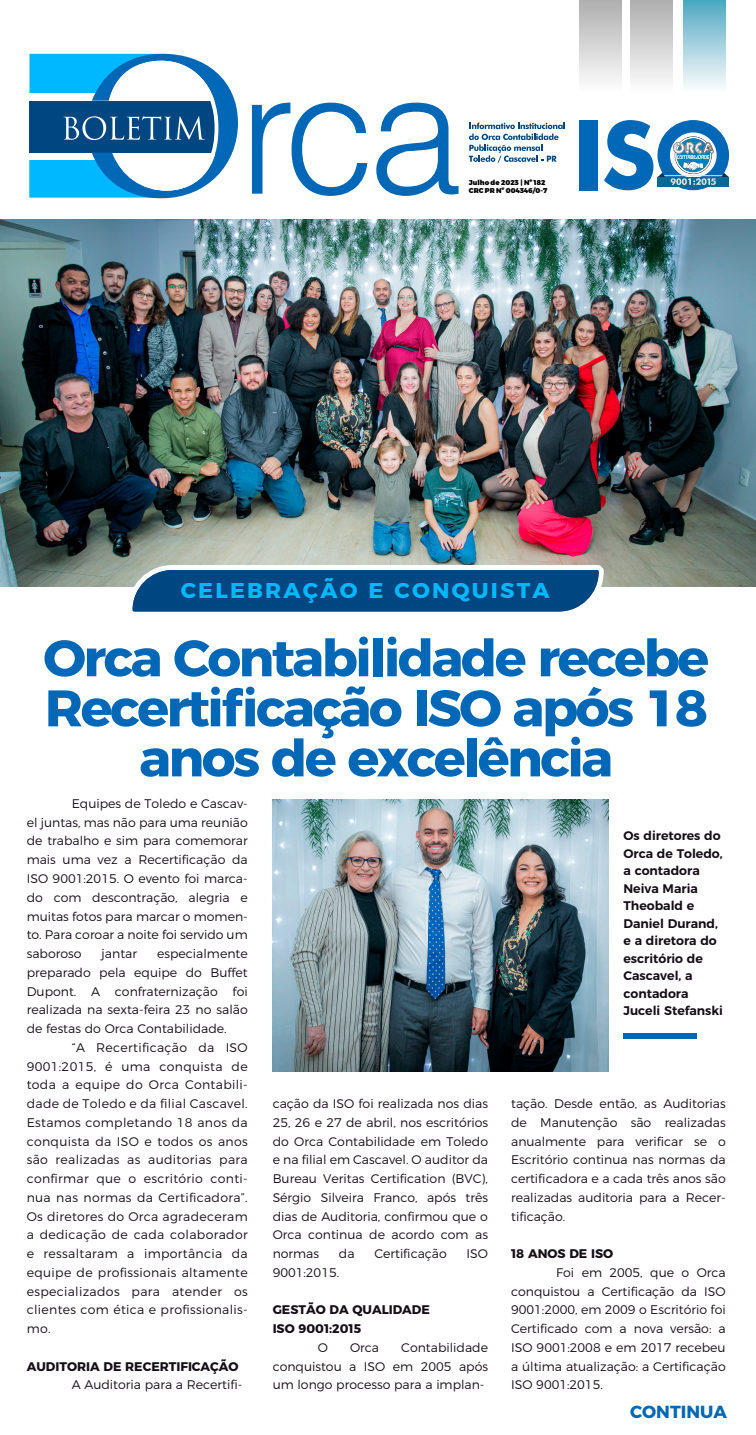
<style>
.page{position:relative;width:756px;height:1435px;background:#fff}
.page>*{position:absolute;margin:0;border:0;box-sizing:border-box;transform-origin:0 0}
.t1{font:700 51.25px/50px "Montserrat";letter-spacing:-.05em;color:#0068b7;text-align:center;scale:1.04 1}
.t2{font:700 21.38px "Montserrat";letter-spacing:.1em;color:#00b8ff;scale:1.04 1}
.t3{font:700 17.5px "Montserrat";color:#0068b7}
.t4{font:300 12.5px/18.8px "Montserrat";color:#150e15;text-align:justify}
.t5{font:600 12.5px/17.5px "Montserrat";color:#150e15}
.t6{font:700 12.5px/18.8px "Montserrat";color:#150e15}
.t7{font:900 7px/8.4px "Montserrat";color:#000}
</style>
<div class="page">
<img style="left:0;top:220px;width:756px;height:366px">
<div style="left:623px;top:1033px;width:74px;height:5px;background:#0068b7"></div>
<svg style="left:469px;top:122px;width:96px;height:40px"></svg>
<div style="left:579px;top:120px;width:19px;height:70px;background:#0068b7"></div>
<svg style="left:252px;top:103px;width:115px;height:93px"></svg>
<svg style="left:376px;top:103px;width:83px;height:93px"></svg>
<div style="left:579px;top:0;width:42px;height:110px;background:linear-gradient(to bottom,#b0b0b0,#fff)"></div>
<div style="left:631px;top:0;width:42px;height:111px;background:linear-gradient(to bottom,#b0b0b0,#fff)"></div>
<div style="left:684px;top:0;width:42px;height:111px;background:linear-gradient(to bottom,#53aac2,#fff)"></div>
<svg style="left:29px;top:54px;width:209px;height:144px"></svg>
<svg style="left:604px;top:120px;width:125px;height:70px"></svg>
<img style="left:273px;top:800px;width:335px;height:271px">
<svg style="left:123px;top:560px;width:486px;height:52px;background:#376c96"></svg>
<p class="t7" style="left:469px;top:178px;width:80px">Julho de 2023 | Nº 182<br>CRC PR Nº 004346/0-7</p>
<h2 class="t2" style="left:181px;top:573px;width:356px">CELEBRAÇÃO E CONQUISTA</h2>
<h1 class="t1" style="left:43px;top:629px;width:642px">Orca Contabilidade recebe<br>Recertificação ISO após 18 anos de excelência</h1>
<p class="t4" style="left:27px;top:793px;width:223px;text-indent:45px">Equipes de Toledo e Cascav&shy;el juntas, mas não para uma reunião de trabalho e sim para comemorar mais uma vez a Recertificação da ISO 9001:2015. O evento foi marca&shy;do com descontração, alegria e muitas fotos para marcar o momen&shy;to. Para coroar a noite foi servido um saboroso</p>
<p class="t4" style="left:27px;top:943px;width:222px;text-indent:130px">especialmente preparado pela equipe do Buffet Dupont. A confraternização foi realizada na sexta-feira 23 no salão de festas do Orca Contabilidade.</p>
<p class="t4" style="left:27px;top:1037px;width:222px;text-indent:45px">“A Recertificação da ISO 9001:2015, é uma conquista de toda a equipe do Orca Contabili&shy;dade de Toledo e da filial Cascavel.<br>Estamos completando 18 anos da conquista da ISO e todos os anos são realizadas as auditorias para confirmar que o escritório conti&shy;nua nas normas da Certificadora”.<br>Os diretores do Orca agradeceram a dedicação de cada colaborador e ressaltaram a importância da equipe de profissionais altamente especializados para atender os clientes com ética e profissionalis&shy;mo.</p>
<p class="t6" style="left:27px;top:1355px;width:213px">AUDITORIA DE RECERTIFICAÇÃO</p>
<p class="t4" style="left:72px;top:1374px;width:172px">A Auditoria para a Recertifi-</p>
<p class="t4" style="left:102px;top:943px;width:37px">jantar</p>
<p class="t5" style="left:623px;top:826px;width:101px">Os diretores do<br>Orca de Toledo, a contadora<br>Neiva Maria<br>Theobald e<br>Daniel Durand, e a diretora do escritório de<br>Cascavel, a contadora<br>Juceli Stefanski</p>
<p class="t4" style="left:273px;top:1093px;width:217px">cação da ISO foi realizada nos dias 25, 26 e 27 de abril, nos escritórios do Orca Contabilidade em Toledo e na filial em Cascavel. O auditor da Bureau Veritas Certification (BVC), Sérgio Silveira Franco, após três dias de Auditoria, confirmou que o Orca continua de acordo com as normas</p>
<p class="t4" style="left:339px;top:1243px;width:17px">da</p>
<p class="t4" style="left:374px;top:1243px;width:74px">Certificação</p>
<p class="t4" style="left:467px;top:1243px;width:23px">ISO</p>
<p class="t4" style="left:273px;top:1262px;width:68px">9001:2015.</p>
<p class="t6" style="left:273px;top:1299px;width:159px">GESTÃO DA QUALIDADE<br>ISO 9001:2015</p>
<p class="t4" style="left:318px;top:1337px;width:12px">O</p>
<p class="t4" style="left:350px;top:1337px;width:31px">Orca</p>
<p class="t4" style="left:273px;top:1337px;width:217px;text-indent:129px">Contabilidade conquistou a ISO em 2005 após um longo processo para a implan-</p>
<p class="t4" style="left:511px;top:1093px;width:216px">tação. Desde então, as Auditorias de Manutenção são realizadas anualmente para verificar se o Escritório continua nas normas da certificadora e a cada três anos são realizadas auditoria para a Recer&shy;tificação.</p>
<p class="t6" style="left:511px;top:1243px;width:104px">18 ANOS DE ISO</p>
<p class="t4" style="left:511px;top:1262px;width:216px;text-indent:45px">Foi em 2005, que o Orca conquistou a Certificação da ISO 9001:2000, em 2009 o Escritório foi Certificado com a nova versão: a ISO 9001:2008 e em 2017 recebeu a última atualização: a Certificação ISO 9001:2015.</p>
<h3 class="t3" style="left:630px;top:1397px;width:98px">CONTINUA</h3>
</div>
